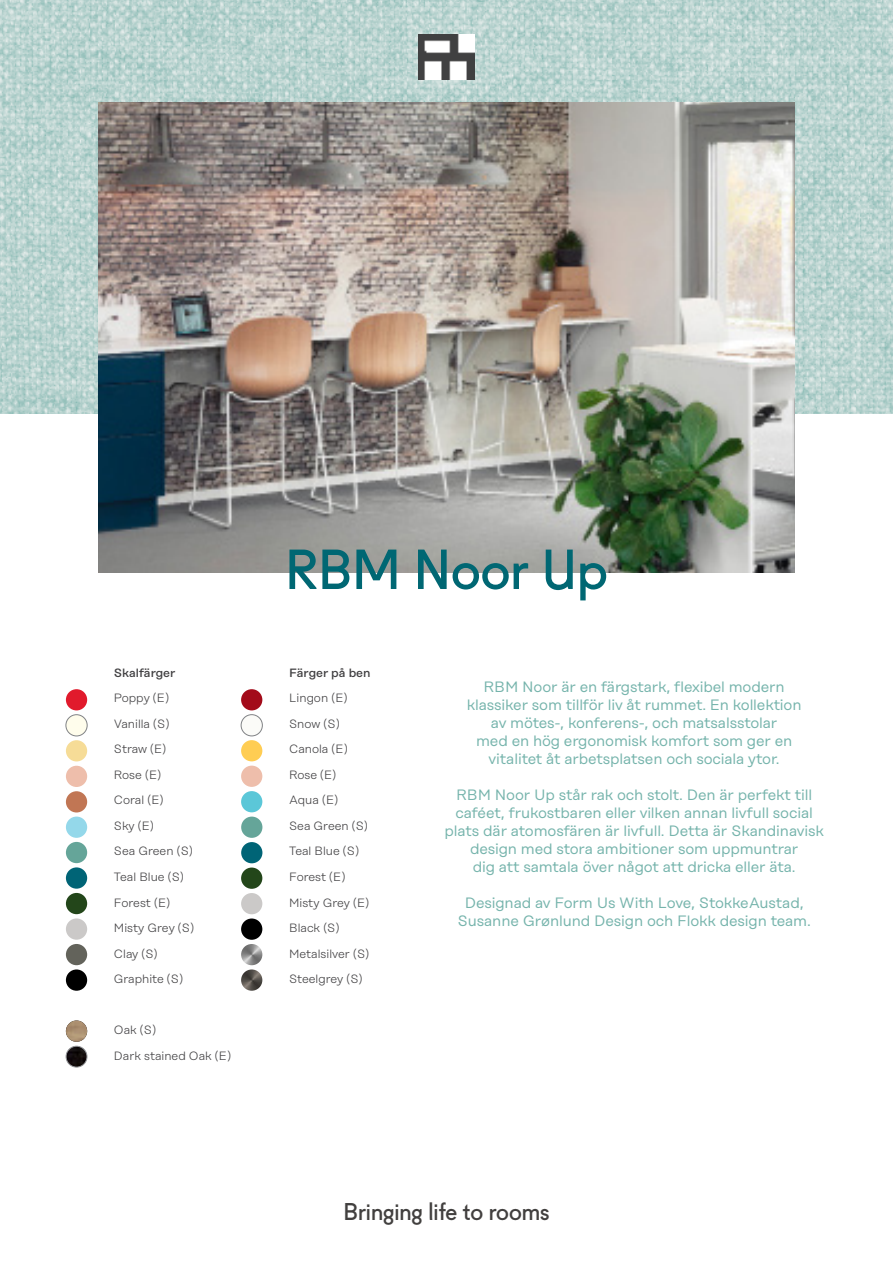
<style>
.page{position:relative;width:893px;height:1263px;background:#fff}
.page>*{position:absolute;margin:0;border:0;box-sizing:border-box;transform-origin:0 0}
.t1{font:54px "Fugue";color:#006773}
.t2{font:23.25px "Fugue";color:#42403f}
.t3{font:15px/18px "Rational Display";letter-spacing:-.01em;color:#76b4ac;text-align:center}
.t4{font:300 12px/25.5px "Rational Display";color:#414042}
.t5{font:500 12px "Rational Display";color:#414042}
</style>
<div class="page">
<img style="left:0;top:0;width:893px;height:413px">
<img style="left:98px;top:103px;width:697px;height:470px">
<img style="left:419px;top:35px;width:55px;height:44px">
<img style="left:66px;top:1046px;width:21px;height:21px;border-radius:10px">
<div style="left:66px;top:1046px;width:21px;height:21px;border:1px solid #939598;border-radius:50%"></div>
<img style="left:66px;top:1020px;width:21px;height:22px;border-radius:11px">
<div style="left:66px;top:689px;width:21px;height:21px;background:#e11a2c;border-radius:50%"></div>
<div style="left:66px;top:715px;width:21px;height:21px;background:#fffdec;border-radius:50%"></div>
<div style="left:66px;top:715px;width:21px;height:21px;border:1px solid #808285;border-radius:50%"></div>
<div style="left:66px;top:740px;width:21px;height:21px;background:#f6dc97;border-radius:50%"></div>
<div style="left:66px;top:766px;width:21px;height:21px;background:#eebeab;border-radius:50%"></div>
<div style="left:66px;top:791px;width:21px;height:21px;background:#c17654;border-radius:50%"></div>
<div style="left:66px;top:816px;width:21px;height:22px;background:#94d8ea;border-radius:50%"></div>
<div style="left:66px;top:842px;width:21px;height:21px;background:#65a599;border-radius:50%"></div>
<div style="left:66px;top:867px;width:21px;height:22px;background:#006476;border-radius:50%"></div>
<div style="left:66px;top:893px;width:21px;height:21px;background:#23461a;border-radius:50%"></div>
<div style="left:66px;top:918px;width:21px;height:22px;background:#cbc9c8;border-radius:50%"></div>
<div style="left:66px;top:944px;width:21px;height:21px;background:#63635b;border-radius:50%"></div>
<div style="left:66px;top:969px;width:21px;height:22px;background:#000;border-radius:50%"></div>
<div style="left:241px;top:766px;width:21px;height:21px;background:#eebeab;border-radius:50%"></div>
<div style="left:241px;top:740px;width:21px;height:21px;background:#ffcd53;border-radius:50%"></div>
<div style="left:241px;top:791px;width:21px;height:21px;background:#5bc7d8;border-radius:50%"></div>
<div style="left:241px;top:867px;width:21px;height:22px;background:#23461a;border-radius:50%"></div>
<div style="left:241px;top:893px;width:21px;height:21px;background:#cbc9c8;border-radius:50%"></div>
<div style="left:241px;top:918px;width:21px;height:22px;background:#000;border-radius:50%"></div>
<img style="left:241px;top:944px;width:21px;height:21px;border-radius:11px">
<img style="left:241px;top:969px;width:21px;height:22px;border-radius:11px">
<div style="left:241px;top:689px;width:21px;height:21px;background:#a30b1a;border-radius:50%"></div>
<div style="left:241px;top:715px;width:21px;height:21px;background:#fbfbf8;border-radius:50%"></div>
<div style="left:241px;top:715px;width:21px;height:21px;border:1px solid #808285;border-radius:50%"></div>
<div style="left:241px;top:816px;width:21px;height:22px;background:#65a599;border-radius:50%"></div>
<div style="left:241px;top:842px;width:21px;height:21px;background:#006476;border-radius:50%"></div>
<p class="t5" style="left:114px;top:666px;width:63px">Skalfärger</p>
<p class="t4" style="left:114px;top:685px;width:82px">Poppy (E)<br>Vanilla (S)<br>Straw (E)<br>Rose (E)<br>Coral (E)<br>Sky (E)<br>Sea Green (S)<br>Teal Blue (S)<br>Forest (E)<br>Misty Grey (S)<br>Clay (S)<br>Graphite (S)</p>
<p class="t4" style="left:114px;top:1017px;width:119px">Oak (S)<br>Dark stained Oak (E)</p>
<h1 class="t1" style="left:285px;top:527px;width:324px">RBM Noor Up</h1>
<p class="t5" style="left:289px;top:666px;width:83px">Färger på ben</p>
<p class="t4" style="left:289px;top:685px;width:82px">Lingon (E)<br>Snow (S)<br>Canola (E)<br>Rose (E)<br>Aqua (E)<br>Sea Green (S)<br>Teal Blue (S)<br>Forest (E)<br>Misty Grey (E)<br>Black (S)<br>Metalsilver (S)<br>Steelgrey (S)</p>
<p class="t3" style="left:467px;top:678px;width:336px">RBM Noor är en färgstark, flexibel modern klassiker som tillför liv åt rummet. En kollektion av mötes-, konferens-, och matsalsstolar<br>med en hög ergonomisk komfort som ger en vitalitet åt arbetsplatsen och sociala ytor.</p>
<p class="t3" style="left:445px;top:786px;width:381px">RBM Noor Up står rak och stolt. Den är perfekt till caféet, frukostbaren eller vilken annan livfull social plats där atomosfären är livfull. Detta är Skandinavisk design med stora ambitioner som uppmuntrar<br>dig att samtala över något att dricka eller äta.</p>
<p class="t3" style="left:457px;top:894px;width:355px">Designad av Form Us With Love, StokkeAustad,<br>Susanne Grønlund Design och Flokk design team.</p>
<h2 class="t2" style="left:343px;top:1194px;width:208px">Bringing life to rooms</h2>
</div>
